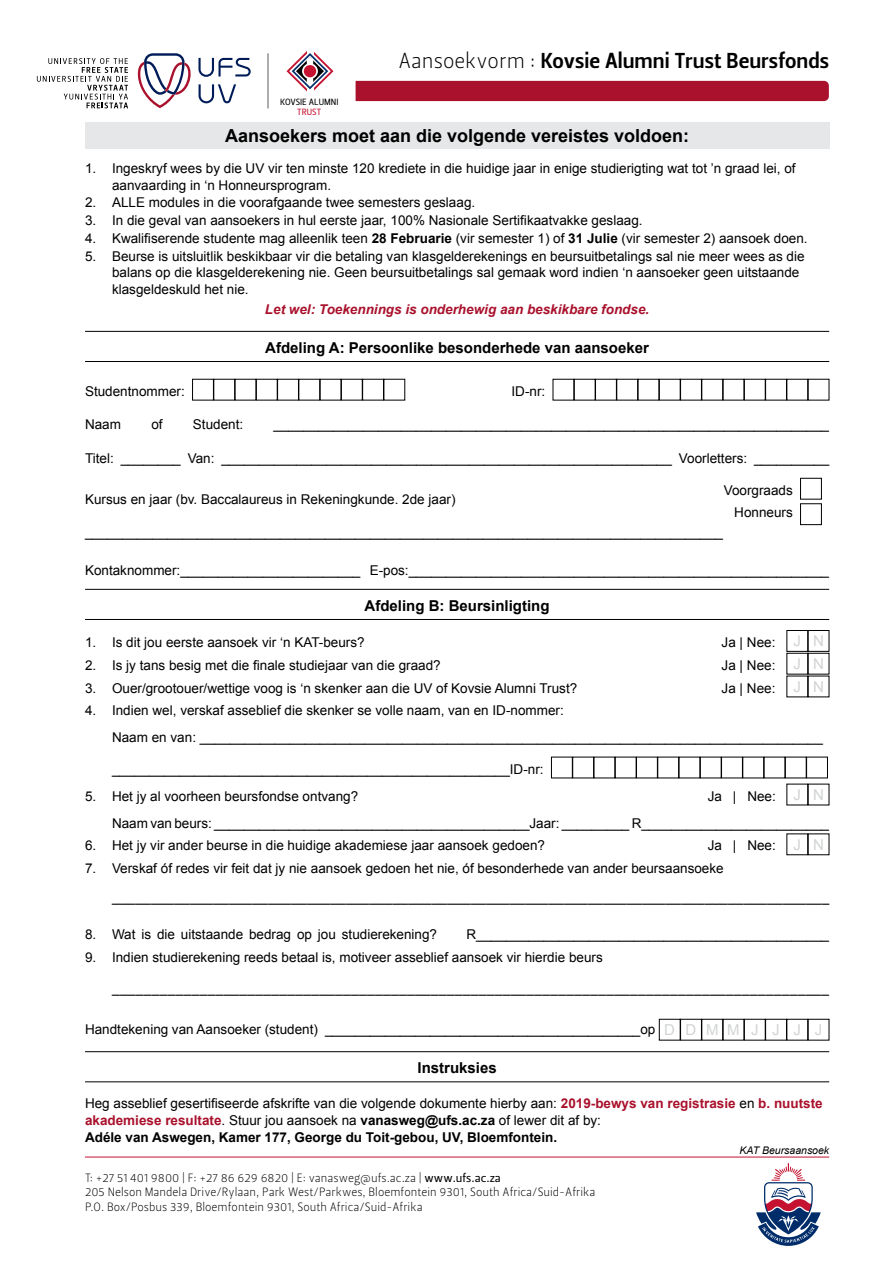
<style>
.page{position:relative;width:893px;height:1263px;background:#fff}
.page>*{position:absolute;margin:0;border:0;box-sizing:border-box;transform-origin:0 0}
.t1{font:21.6px "Leitura Sans Grot 3";color:#000}
.t2{font:700 18px "Arial";color:#000}
.lines_above_and_bott{font:700 15px "Arial";color:#000}
.t3{font:15px "Arial";color:#d1d3d4}
.t4{font:13.5px/16.6px "Arial";color:#000}
.let_wel_line{font:italic 700 13.5px "Arial";color:#a9112c}
.t5{font:12px/14.4px "Leitura Sans Grot 1";color:#000}
.t6{font:italic 10.5px "Arial";color:#000}
.t7{font:9px "Leitura Sans Grot 2";color:#000}
.t8{font:9px "Leitura Sans Grot 2";color:#c41230}
.s1{font-family:"Leitura Sans Grot 1"}
.s2{font-weight:700}
.s3{font-weight:700;color:#a9112c}
.s4{font-family:"Leitura Sans Grot 2"}
</style>
<div class="page">
<div style="left:356px;top:81px;width:473px;height:20px;background:#a9112c"></div>
<hr style="left:85px;top:1157px;width:744px;height:1px;background:#c41230">
<svg style="left:756px;top:1163px;width:65px;height:83px"></svg>
<svg style="left:287px;top:51px;width:46px;height:41px"></svg>
<div style="left:304px;top:65px;width:12px;height:12px;background:#c41230;border-radius:50%"></div>
<hr style="left:267px;top:53px;width:2px;height:55px;background:#6d6e71">
<svg style="left:138px;top:53px;width:113px;height:55px"></svg>
<svg style="left:37px;top:58px;width:91px;height:50px"></svg>
<hr style="left:85px;top:331px;width:744px;height:1px;background:#000">
<hr style="left:85px;top:361px;width:744px;height:1px;background:#000">
<hr style="left:85px;top:589px;width:744px;height:1px;background:#000">
<hr style="left:85px;top:619px;width:744px;height:1px;background:#000">
<hr style="left:85px;top:1051px;width:744px;height:1px;background:#000">
<hr style="left:85px;top:1081px;width:744px;height:1px;background:#000">
<div style="left:192px;top:379px;width:22px;height:21px;border:1px solid #000"></div>
<div style="left:277px;top:379px;width:22px;height:21px;border:1px solid #000"></div>
<div style="left:362px;top:379px;width:22px;height:21px;border:1px solid #000"></div>
<div style="left:595px;top:379px;width:22px;height:21px;border:1px solid #000"></div>
<div style="left:680px;top:379px;width:22px;height:21px;border:1px solid #000"></div>
<div style="left:765px;top:379px;width:22px;height:21px;border:1px solid #000"></div>
<div style="left:800px;top:478px;width:22px;height:21px;border:1px solid #000"></div>
<div style="left:800px;top:504px;width:22px;height:21px;border:1px solid #000"></div>
<div style="left:787px;top:630px;width:21px;height:21px;border:1px solid #000"></div>
<div style="left:787px;top:676px;width:21px;height:21px;border:1px solid #000"></div>
<div style="left:572px;top:757px;width:22px;height:21px;border:1px solid #000"></div>
<div style="left:615px;top:757px;width:21px;height:21px;border:1px solid #000"></div>
<div style="left:636px;top:757px;width:22px;height:21px;border:1px solid #000"></div>
<div style="left:700px;top:757px;width:21px;height:21px;border:1px solid #000"></div>
<div style="left:721px;top:757px;width:22px;height:21px;border:1px solid #000"></div>
<div style="left:743px;top:757px;width:21px;height:21px;border:1px solid #000"></div>
<div style="left:806px;top:757px;width:22px;height:21px;border:1px solid #000"></div>
<div style="left:787px;top:784px;width:21px;height:21px;border:1px solid #000"></div>
<div style="left:659px;top:1019px;width:21px;height:21px;border:1px solid #000"></div>
<div style="left:680px;top:1019px;width:22px;height:21px;border:1px solid #000"></div>
<div style="left:702px;top:1019px;width:21px;height:21px;border:1px solid #000"></div>
<div style="left:723px;top:1019px;width:21px;height:21px;border:1px solid #000"></div>
<div style="left:744px;top:1019px;width:21px;height:21px;border:1px solid #000"></div>
<div style="left:765px;top:1019px;width:22px;height:21px;border:1px solid #000"></div>
<div style="left:787px;top:1019px;width:21px;height:21px;border:1px solid #000"></div>
<div style="left:808px;top:1019px;width:21px;height:21px;border:1px solid #000"></div>
<div style="left:85px;top:122px;width:744px;height:27px;background:#e6e7e8"></div>
<p class="t7" style="left:280px;top:96px;width:60px">KOVSIE ALUMNI</p>
<p class="t8" style="left:297px;top:106px;width:25px">TRUST</p>
<p class="t1" style="left:398px;top:46px;width:432px"><span class="s1">Aansoekvorm :</span> Kovsie Alumni Trust Beursfonds</p>
<p class="t2" style="left:225px;top:124px;width:466px">Aansoekers moet aan die volgende vereistes voldoen:</p>
<p class="t4" style="left:112px;top:160px;width:685px;text-indent:-27px">1. Ingeskryf wees by die UV vir ten minste 120 krediete in die huidige jaar in enige studierigting wat tot ’n graad lei, of aanvaarding in ‘n Honneursprogram.</p>
<p class="t4" style="left:85px;top:194px;width:392px">2. ALLE modules in die voorafgaande twee semesters geslaag.</p>
<p class="t4" style="left:85px;top:212px;width:559px">3. In die geval van aansoekers in hul eerste jaar, 100% Nasionale Sertifikaatvakke geslaag.</p>
<p class="t4" style="left:85px;top:230px;width:724px">4. Kwalifiserende studente mag alleenlik teen <span class="s2">28 Februarie</span> (vir semester 1) of <span class="s2">31 Julie</span> (vir semester 2) aansoek doen.</p>
<p class="t4" style="left:112px;top:248px;width:694px;text-indent:-27px">5. Beurse is uitsluitlik beskikbaar vir die betaling van klasgelderekenings en beursuitbetalings sal nie meer wees as die balans op die klasgelderekening nie. Geen beursuitbetalings sal gemaak word indien ‘n aansoeker geen uitstaande klasgeldeskuld het nie.</p>
<p class="let_wel_line" style="left:265px;top:300px;width:386px">Let wel: Toekennings is onderhewig aan beskikbare fondse.</p>
<p class="lines_above_and_bott" style="left:265px;top:338px;width:385px">Afdeling A: Persoonlike besonderhede van aansoeker</p>
<p class="t4" style="left:85px;top:383px;width:101px">Studentnommer:</p>
<p class="t4" style="left:512px;top:383px;width:35px">ID-nr:</p>
<p class="t4" style="left:85px;top:416px;width:38px">Naam</p>
<p class="t4" style="left:151px;top:416px;width:13px">of</p>
<p class="t4" style="left:193px;top:416px;width:52px">Student:</p>
<p class="t4" style="left:274px;top:416px;width:557px">__________________________________________________________________________</p>
<p class="t4" style="left:85px;top:450px;width:746px">Titel: ________ Van: ____________________________________________________________ Voorletters: __________</p>
<p class="t4" style="left:85px;top:491px;width:372px">Kursus en jaar (bv. Baccalaureus in Rekeningkunde. 2de jaar)</p>
<p class="t4" style="left:724px;top:482px;width:71px">Voorgraads</p>
<p class="t4" style="left:734px;top:504px;width:60px">Honneurs</p>
<p class="t4" style="left:85px;top:524px;width:640px">_____________________________________________________________________________________</p>
<p class="t4" style="left:85px;top:562px;width:745px">Kontaknommer:________________________ E-pos:________________________________________________________</p>
<p class="lines_above_and_bott" style="left:365px;top:595px;width:187px">Afdeling B: Beursinligting</p>
<p class="t4" style="left:85px;top:634px;width:281px">1. Is dit jou eerste aansoek vir ‘n KAT-beurs?</p>
<p class="t4" style="left:722px;top:634px;width:55px">Ja | Nee:</p>
<p class="t3" style="left:793px;top:631px;width:9px">J</p>
<p class="t3" style="left:813px;top:631px;width:12px">N</p>
<p class="t4" style="left:85px;top:657px;width:357px">2. Is jy tans besig met die finale studiejaar van die graad?</p>
<p class="t4" style="left:722px;top:657px;width:55px">Ja | Nee:</p>
<p class="t3" style="left:793px;top:654px;width:9px">J</p>
<p class="t3" style="left:813px;top:654px;width:12px">N</p>
<p class="t4" style="left:85px;top:680px;width:494px">3. Ouer/grootouer/wettige voog is ‘n skenker aan die UV of Kovsie Alumni Trust?</p>
<p class="t4" style="left:722px;top:680px;width:55px">Ja | Nee:</p>
<p class="t3" style="left:793px;top:677px;width:9px">J</p>
<p class="t3" style="left:813px;top:677px;width:12px">N</p>
<p class="t4" style="left:85px;top:702px;width:480px">4. Indien wel, verskaf asseblief die skenker se volle naam, van en ID-nommer:</p>
<p class="t4" style="left:112px;top:729px;width:712px">Naam en van: ___________________________________________________________________________________</p>
<p class="t4" style="left:112px;top:761px;width:433px">_____________________________________________________ID-nr:</p>
<p class="t4" style="left:85px;top:788px;width:275px">5. Het jy al voorheen beursfondse ontvang?</p>
<p class="t4" style="left:708px;top:788px;width:69px">Ja | Nee:</p>
<p class="t3" style="left:793px;top:785px;width:9px">J</p>
<p class="t3" style="left:813px;top:785px;width:12px">N</p>
<p class="t4" style="left:112px;top:815px;width:719px">Naam van beurs: __________________________________________Jaar: _________ R_________________________</p>
<p class="t4" style="left:85px;top:837px;width:461px">6. Het jy vir ander beurse in die huidige akademiese jaar aansoek gedoen?</p>
<p class="t4" style="left:708px;top:837px;width:69px">Ja | Nee:</p>
<p class="t3" style="left:793px;top:835px;width:9px">J</p>
<p class="t3" style="left:813px;top:835px;width:12px">N</p>
<p class="t4" style="left:85px;top:860px;width:640px">7. Verskaf óf redes vir feit dat jy nie aansoek gedoen het nie, óf besonderhede van ander beursaansoeke</p>
<p class="t4" style="left:112px;top:889px;width:719px">____________________________________________________________________________________________</p>
<p class="t4" style="left:85px;top:926px;width:354px">8. Wat is die uitstaande bedrag op jou studierekening?</p>
<p class="t4" style="left:467px;top:926px;width:364px">R_______________________________________________</p>
<p class="t4" style="left:85px;top:949px;width:519px">9. Indien studierekening reeds betaal is, motiveer asseblief aansoek vir hierdie beurs</p>
<p class="t4" style="left:112px;top:980px;width:719px">__________________________________________________________________________________________</p>
<p class="t4" style="left:85px;top:1021px;width:572px">Handtekening van Aansoeker (student) __________________________________________op</p>
<p class="t3" style="left:664px;top:1020px;width:12px">D</p>
<p class="t3" style="left:686px;top:1020px;width:12px">D</p>
<p class="t3" style="left:706px;top:1020px;width:14px">M</p>
<p class="t3" style="left:727px;top:1020px;width:14px">M</p>
<p class="t3" style="left:751px;top:1020px;width:9px">J</p>
<p class="t3" style="left:772px;top:1020px;width:9px">J</p>
<p class="t3" style="left:793px;top:1020px;width:9px">J</p>
<p class="t3" style="left:815px;top:1020px;width:9px">J</p>
<p class="lines_above_and_bott" style="left:417px;top:1058px;width:81px">Instruksies</p>
<p class="t4" style="left:85px;top:1095px;width:739px">Heg asseblief gesertifiseerde afskrifte van die volgende dokumente hierby aan: <span class="s3">2019-bewys van registrasie</span> en <span class="s3">b. nuutste akademiese resultate</span>. Stuur jou aansoek na <span class="s2">vanasweg@ufs.ac.za</span> of lewer dit af by:<br><span class="s2">Adéle van Aswegen, Kamer 177, George du Toit-gebou, UV, Bloemfontein.</span></p>
<p class="t5" style="left:85px;top:1171px;width:512px">T: +27 51 401 9800 | F: +27 86 629 6820 | E: vanasweg@ufs.ac.za | <span class="s4">www.ufs.ac.za<br></span>205 Nelson Mandela Drive/Rylaan, Park West/Parkwes, Bloemfontein 9301, South Africa/Suid-Afrika<br>P.O. Box/Posbus 339, Bloemfontein 9301, South Africa/Suid-Afrika</p>
<p class="t6" style="left:739px;top:1144px;width:91px">KAT Beursaansoek</p>
</div>
